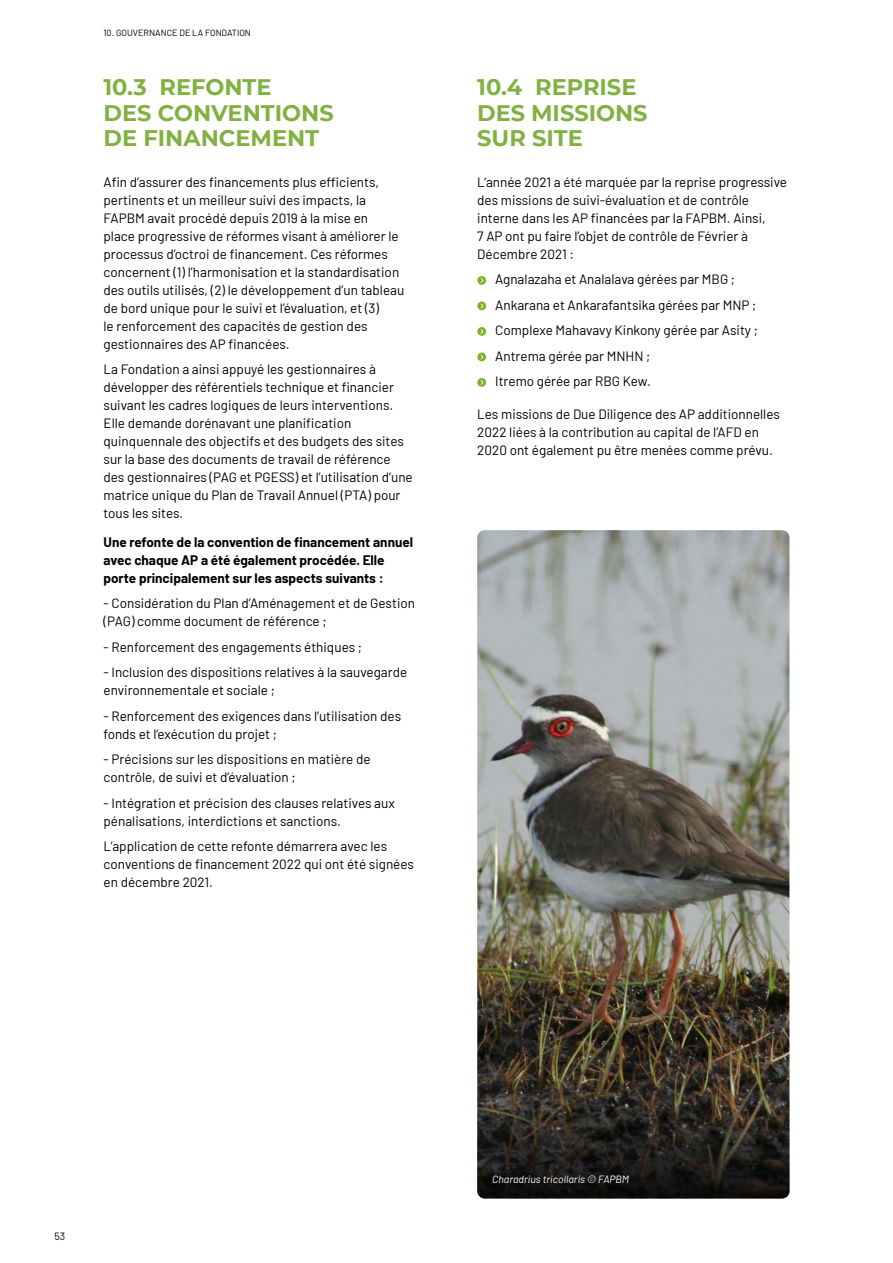
<style>
.page{position:relative;width:893px;height:1263px;background:#fff}
.page>*{position:absolute;margin:0;border:0;box-sizing:border-box;transform-origin:0 0}
.Titre{font:700 22.5px/25.5px "Montserrat";color:#81b141}
.Txt{font:13.5px/18px "Barlow";color:#000}
.Txt-2{font:700 13.5px/18px "Barlow";color:#000}
.Légende{font:italic 10.5px "Barlow";color:#fff}
.Chapitre{font:10.5px "Barlow";color:#000}
.Rap{font:9px "Barlow";color:#000}
</style>
<div class="page">
<img style="left:477px;top:530px;width:312px;height:556px">
<svg style="left:477px;top:1086px;width:312px;height:112px;background:#272420"></svg>
<svg style="left:477px;top:276px;width:9px;height:9px"></svg>
<svg style="left:477px;top:302px;width:9px;height:8px"></svg>
<svg style="left:477px;top:327px;width:9px;height:9px"></svg>
<svg style="left:477px;top:353px;width:9px;height:8px"></svg>
<svg style="left:477px;top:378px;width:9px;height:9px"></svg>
<p class="Rap" style="left:104px;top:27px;width:149px">10. GOUVERNANCE DE LA FONDATION</p>
<p class="Titre" style="left:104px;top:73px;width:232px">10.3 REFONTE<br>DES CONVENTIONS<br>DE FINANCEMENT</p>
<p class="Titre" style="left:477px;top:73px;width:172px">10.4 REPRISE<br>DES MISSIONS<br>SUR SITE</p>
<p class="Txt" style="left:104px;top:172px;width:302px">Afin d’assurer des financements plus efficients, pertinents et un meilleur suivi des impacts, la FAPBM avait procédé depuis 2019 à la mise en<br>place progressive de réformes visant à améliorer le processus d’octroi de financement. Ces réformes concernent (1) l’harmonisation et la standardisation des outils utilisés, (2) le développement d’un tableau de bord unique pour le suivi et l’évaluation, et (3)<br>le renforcement des capacités de gestion des gestionnaires des AP financées.</p>
<p class="Txt" style="left:104px;top:359px;width:311px">La Fondation a ainsi appuyé les gestionnaires à développer des référentiels technique et financier suivant les cadres logiques de leurs interventions.<br>Elle demande dorénavant une planification quinquennale des objectifs et des budgets des sites sur la base des documents de travail de référence des gestionnaires (PAG et PGESS) et l’utilisation d’une matrice unique du Plan de Travail Annuel (PTA) pour tous les sites.</p>
<p class="Txt-2" style="left:104px;top:532px;width:311px">Une refonte de la convention de financement annuel avec chaque AP a été également procédée. Elle porte principalement sur les aspects suivants :</p>
<p class="Txt" style="left:104px;top:593px;width:313px">- Considération du Plan d’Aménagement et de Gestion (PAG) comme document de référence ;</p>
<p class="Txt" style="left:104px;top:637px;width:260px">- Renforcement des engagements éthiques ;</p>
<p class="Txt" style="left:104px;top:662px;width:305px">- Inclusion des dispositions relatives à la sauvegarde environnementale et sociale ;</p>
<p class="Txt" style="left:104px;top:706px;width:299px">- Renforcement des exigences dans l’utilisation des fonds et l’exécution du projet ;</p>
<p class="Txt" style="left:104px;top:749px;width:269px">- Précisions sur les dispositions en matière de contrôle, de suivi et d’évaluation ;</p>
<p class="Txt" style="left:104px;top:793px;width:293px">- Intégration et précision des clauses relatives aux pénalisations, interdictions et sanctions.</p>
<p class="Txt" style="left:104px;top:836px;width:312px">L’application de cette refonte démarrera avec les conventions de financement 2022 qui ont été signées en décembre 2021.</p>
<p class="Txt" style="left:477px;top:172px;width:311px">L’année 2021 a été marquée par la reprise progressive des missions de suivi-évaluation et de contrôle interne dans les AP financées par la FAPBM. Ainsi,<br>7 AP ont pu faire l’objet de contrôle de Février à Décembre 2021 :</p>
<p class="Txt" style="left:495px;top:269px;width:241px">Agnalazaha et Analalava gérées par MBG ;</p>
<p class="Txt" style="left:495px;top:295px;width:263px">Ankarana et Ankarafantsika gérées par MNP ;</p>
<p class="Txt" style="left:495px;top:320px;width:264px">Complexe Mahavavy Kinkony gérée par Asity ;</p>
<p class="Txt" style="left:495px;top:346px;width:157px">Antrema gérée par MNHN ;</p>
<p class="Txt" style="left:495px;top:371px;width:157px">Itremo gérée par RBG Kew.</p>
<p class="Txt" style="left:477px;top:404px;width:304px">Les missions de Due Diligence des AP additionnelles<br>2022 liées à la contribution au capital de l’AFD en<br>2020 ont également pu être menées comme prévu.</p>
<p class="Chapitre" style="left:54px;top:1228px;width:12px">53</p>
<p class="Légende" style="left:492px;top:1172px;width:138px">Charadrius tricollaris © FAPBM</p>
</div>
